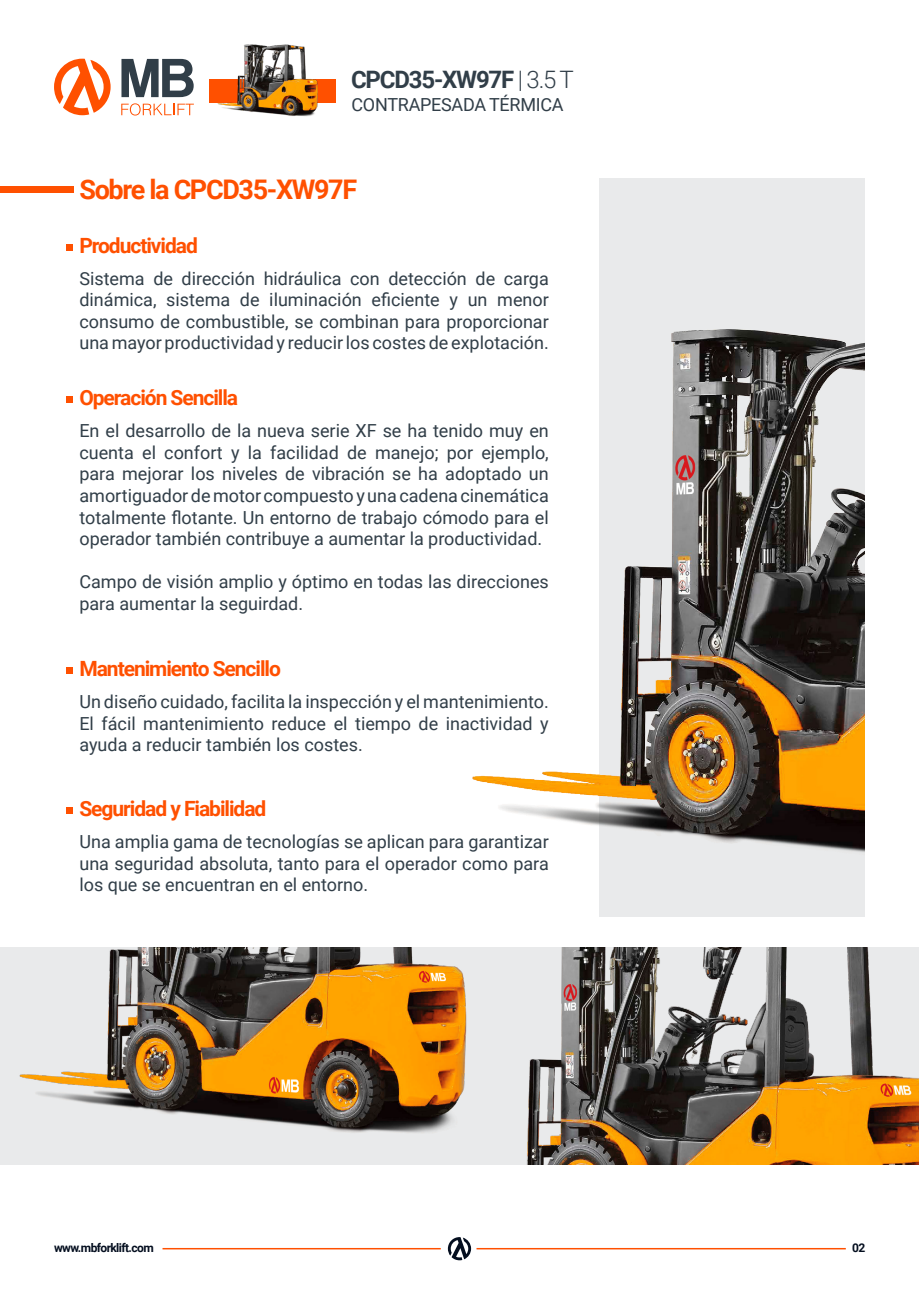
<style>
.page{position:relative;width:919px;height:1289px;background:#fff}
.page>*{position:absolute;margin:0;border:0;box-sizing:border-box;transform-origin:0 0}
.t1{font:700 27px "Roboto";letter-spacing:-.05em;color:#ff5000}
.t2{font:700 24px "Roboto";letter-spacing:-.05em;color:#313e48}
.t3{font:700 21px "Roboto";letter-spacing:-.05em;color:#ff5000}
.t4{font:18px/21.6px "Roboto";color:#313e48;text-align:justify}
.t5{font:700 12px "Roboto";letter-spacing:-.05em;color:#040e1f}
.s1{font-weight:300}
</style>
<div class="page">
<hr style="left:476px;top:1247px;width:369px;height:2px;background:#ff5000">
<hr style="left:162px;top:1247px;width:279px;height:2px;background:#ff5000">
<svg style="left:448px;top:1237px;width:23px;height:23px"></svg>
<svg style="left:121px;top:59px;width:73px;height:38px"></svg>
<svg style="left:121px;top:103px;width:73px;height:12px"></svg>
<svg style="left:54px;top:59px;width:57px;height:56px"></svg>
<img style="left:209px;top:44px;width:127px;height:73px">
<div style="left:0;top:187px;width:73px;height:6px;background:#ff5000"></div>
<img style="left:0;top:947px;width:513px;height:217px">
<div style="left:66px;top:244px;width:7px;height:6px;background:#ff5000"></div>
<div style="left:66px;top:396px;width:7px;height:7px;background:#ff5000"></div>
<div style="left:66px;top:667px;width:7px;height:7px;background:#ff5000"></div>
<div style="left:66px;top:807px;width:7px;height:7px;background:#ff5000"></div>
<img style="left:472px;top:179px;width:392px;height:737px">
<img style="left:513px;top:947px;width:405px;height:217px">
<h2 class="t2" style="left:351px;top:63px;width:224px">CPCD35-XW97F <span class="s1">| 3.5 T</span></h2>
<p class="t4" style="left:351px;top:93px;width:214px">CONTRAPESADA TÉRMICA</p>
<p class="t1" style="left:79px;top:170px;width:279px">Sobre la CPCD35-XW97F</p>
<p class="t3" style="left:79px;top:230px;width:120px">Productividad</p>
<p class="t4" style="left:79px;top:267px;width:471px">Sistema de dirección hidráulica con detección de carga dinámica, sistema de iluminación eficiente y un menor consumo de combustible, se combinan para proporcionar una mayor productividad y reducir los costes de explotación.</p>
<p class="t3" style="left:79px;top:383px;width:160px">Operación Sencilla</p>
<p class="t4" style="left:79px;top:419px;width:471px">En el desarrollo de la nueva serie XF se ha tenido muy en cuenta el confort y la facilidad de manejo; por ejemplo, para mejorar los niveles de vibración se ha adoptado un amortiguador de motor compuesto y una cadena cinemática totalmente flotante. Un entorno de trabajo cómodo para el operador también contribuye a aumentar la productividad.</p>
<p class="t4" style="left:79px;top:570px;width:471px">Campo de visión amplio y óptimo en todas las direcciones para aumentar la seguirdad.</p>
<p class="t3" style="left:79px;top:654px;width:203px">Mantenimiento Sencillo</p>
<p class="t4" style="left:79px;top:690px;width:471px">Un diseño cuidado, facilita la inspección y el mantenimiento.<br>El fácil mantenimiento reduce el tiempo de inactividad y ayuda a reducir también los costes.</p>
<p class="t3" style="left:79px;top:794px;width:188px">Seguridad y Fiabilidad</p>
<p class="t4" style="left:79px;top:830px;width:471px">Una amplia gama de tecnologías se aplican para garantizar una seguridad absoluta, tanto para el operador como para los que se encuentran en el entorno.</p>
<p class="t5" style="left:54px;top:1239px;width:101px">www.mbforklift.com</p>
<p class="t5" style="left:852px;top:1239px;width:15px">02</p>
</div>
